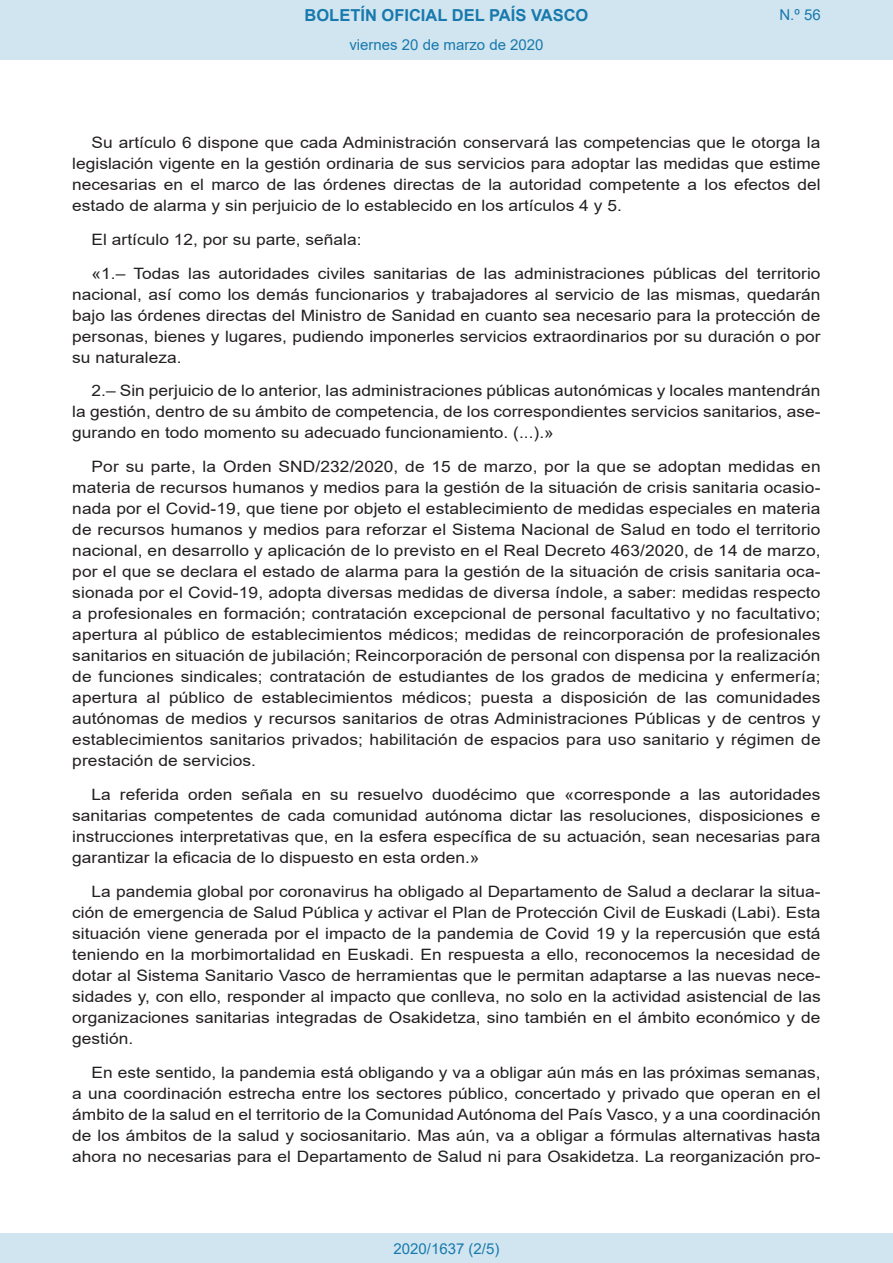
<style>
.page{position:relative;width:893px;height:1263px;background:#fff}
.page>*{position:absolute;margin:0;border:0;box-sizing:border-box;transform-origin:0 0}
.t1{font:700 16.5px "Arial";color:#1879ad}
.BOPVDetalle{font:15.6px/21px "Arial";color:#231f20;text-align:justify;scale:1.11 1}
.Paginacion_Centro{font:15px "Arial";color:#1879ad}
</style>
<div class="page">
<div style="left:0;top:0;width:893px;height:60px;background:#d0e5f0"></div>
<div style="left:0;top:1233px;width:893px;height:30px;background:#d0e5f0"></div>
<p class="t1" style="left:305px;top:3px;width:285px">BOLETÍN OFICIAL DEL PAÍS VASCO</p>
<p class="Paginacion_Centro" style="left:349px;top:35px;width:196px">viernes 20 de marzo de 2020</p>
<p class="Paginacion_Centro" style="left:779px;top:5px;width:43px">N.º 56</p>
<p class="BOPVDetalle" style="left:72px;top:132px;width:676px;text-indent:19px">Su artículo 6 dispone que cada Administración conservará las competencias que le otorga la legislación vigente en la gestión ordinaria de sus servicios para adoptar las medidas que estime necesarias en el marco de las órdenes directas de la autoridad competente a los efectos del estado de alarma y sin perjuicio de lo establecido en los artículos 4 y 5.</p>
<p class="BOPVDetalle" style="left:92px;top:229px;width:245px">El artículo 12, por su parte, señala:</p>
<p class="BOPVDetalle" style="left:72px;top:263px;width:676px;text-indent:19px">«1.– Todas las autoridades civiles sanitarias de las administraciones públicas del territorio nacional, así como los demás funcionarios y trabajadores al servicio de las mismas, quedarán bajo las órdenes directas del Ministro de Sanidad en cuanto sea necesario para la protección de personas, bienes y lugares, pudiendo imponerles servicios extraordinarios por su duración o por su naturaleza.</p>
<p class="BOPVDetalle" style="left:72px;top:380px;width:676px;text-indent:19px">2.– Sin perjuicio de lo anterior, las administraciones públicas autonómicas y locales mantendrán la gestión, dentro de su ámbito de competencia, de los correspondientes servicios sanitarios, ase&shy;gurando en todo momento su adecuado funcionamiento. (...).»</p>
<p class="BOPVDetalle" style="left:72px;top:456px;width:676px;text-indent:19px">Por su parte, la Orden SND/232/2020, de 15 de marzo, por la que se adoptan medidas en materia de recursos humanos y medios para la gestión de la situación de crisis sanitaria ocasio&shy;nada por el Covid-19, que tiene por objeto el establecimiento de medidas especiales en materia de recursos humanos y medios para reforzar el Sistema Nacional de Salud en todo el territorio nacional, en desarrollo y aplicación de lo previsto en el Real Decreto 463/2020, de 14 de marzo, por el que se declara el estado de alarma para la gestión de la situación de crisis sanitaria oca&shy;sionada por el Covid-19, adopta diversas medidas de diversa índole, a saber: medidas respecto a profesionales en formación; contratación excepcional de personal facultativo y no facultativo; apertura al público de establecimientos médicos; medidas de reincorporación de profesionales sanitarios en situación de jubilación; Reincorporación de personal con dispensa por la realización de funciones sindicales; contratación de estudiantes de los grados de medicina y enfermería; apertura al público de establecimientos médicos; puesta a disposición de las comunidades autónomas de medios y recursos sanitarios de otras Administraciones Públicas y de centros y establecimientos sanitarios privados; habilitación de espacios para uso sanitario y régimen de prestación de servicios.</p>
<p class="BOPVDetalle" style="left:72px;top:784px;width:676px;text-indent:19px">La referida orden señala en su resuelvo duodécimo que «corresponde a las autoridades sanitarias competentes de cada comunidad autónoma dictar las resoluciones, disposiciones e instrucciones interpretativas que, en la esfera específica de su actuación, sean necesarias para garantizar la eficacia de lo dispuesto en esta orden.»</p>
<p class="BOPVDetalle" style="left:72px;top:881px;width:676px;text-indent:19px">La pandemia global por coronavirus ha obligado al Departamento de Salud a declarar la situa&shy;ción de emergencia de Salud Pública y activar el Plan de Protección Civil de Euskadi (Labi). Esta situación viene generada por el impacto de la pandemia de Covid 19 y la repercusión que está teniendo en la morbimortalidad en Euskadi. En respuesta a ello, reconocemos la necesidad de dotar al Sistema Sanitario Vasco de herramientas que le permitan adaptarse a las nuevas nece&shy;sidades y, con ello, responder al impacto que conlleva, no solo en la actividad asistencial de las organizaciones sanitarias integradas de Osakidetza, sino también en el ámbito económico y de gestión.</p>
<p class="BOPVDetalle" style="left:72px;top:1061px;width:676px;text-indent:19px">En este sentido, la pandemia está obligando y va a obligar aún más en las próximas semanas, a una coordinación estrecha entre los sectores público, concertado y privado que operan en el ámbito de la salud en el territorio de la Comunidad Autónoma del País Vasco, y a una coordinación de los ámbitos de la salud y sociosanitario. Mas aún, va a obligar a fórmulas alternativas hasta ahora no necesarias para el Departamento de Salud ni para Osakidetza. La reorganización pro-</p>
<p class="Paginacion_Centro" style="left:393px;top:1238px;width:107px">2020/1637 (2/5)</p>
</div>
